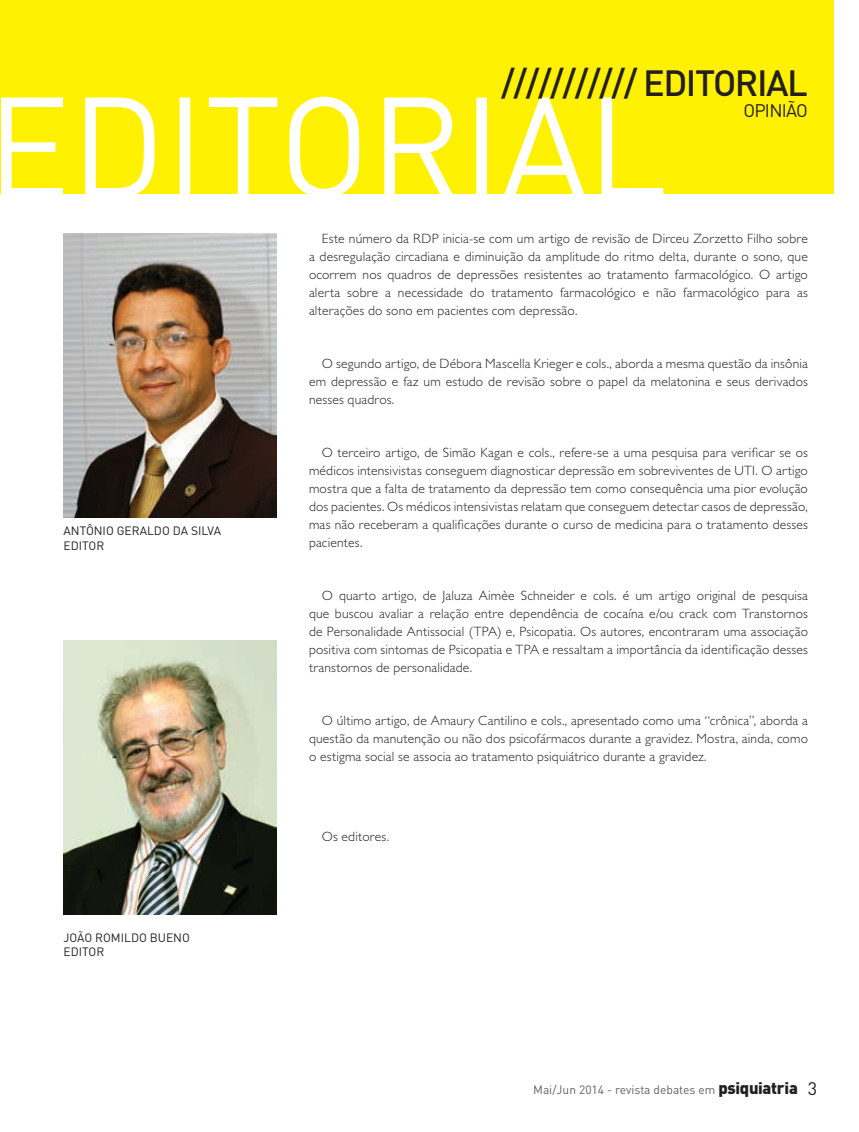
<style>
.page{position:relative;width:859px;height:1132px;background:#fff}
.page>*{position:absolute;margin:0;border:0;box-sizing:border-box;transform-origin:0 0}
.t1{font:500 36px "DIN";letter-spacing:-.04em;color:#231f20}
.t2{font:18px "DIN";letter-spacing:-.04em;color:#231f20}
.t3{font:300 13.5px/18px "Gill Sans Std";letter-spacing:.015em;color:#231f20;text-align:justify}
.t4{font:12px/14.4px "DIN";color:#231f20}
.t5{font:12px "DIN";color:#616164}
.s1{font-weight:900;font-size:16.5px;color:#231f20}
.s2{font-size:18px;color:#231f20}
</style>
<div class="page">
<div style="left:0;top:0;width:833px;height:193px;background:#fff101"></div>
<svg style="left:1px;top:97px;width:662px;height:97px"></svg>
<img style="left:64px;top:233px;width:212px;height:284px">
<img style="left:64px;top:640px;width:212px;height:274px">
<p class="t4" style="left:64px;top:523px;width:159px">ANTÔNIO GERALDO DA SILVA<br>EDITOR</p>
<p class="t4" style="left:64px;top:929px;width:128px">JOÃO ROMILDO BUENO<br>EDITOR</p>
<h1 class="t1" style="left:501px;top:60px;width:308px">/////////// EDITORIAL</h1>
<h2 class="t2" style="left:743px;top:99px;width:66px">OPINIÃO</h2>
<p class="t3" style="left:309px;top:229px;width:500px;text-indent:13px">Este número da RDP inicia-se com um artigo de revisão de Dirceu Zorzetto Filho sobre a desregulação circadiana e diminuição da amplitude do ritmo delta, durante o sono, que ocorrem nos quadros de depressões resistentes ao tratamento farmacológico. O artigo alerta sobre a necessidade do tratamento farmacológico e não farmacológico para as alterações do sono em pacientes com depressão.</p>
<p class="t3" style="left:309px;top:354px;width:500px;text-indent:13px">O segundo artigo, de Débora Mascella Krieger e cols., aborda a mesma questão da insônia em depressão e faz um estudo de revisão sobre o papel da melatonina e seus derivados nesses quadros.</p>
<p class="t3" style="left:309px;top:443px;width:500px;text-indent:13px">O terceiro artigo, de Simão Kagan e cols., refere-se a uma pesquisa para verificar se os médicos intensivistas conseguem diagnosticar depressão em sobreviventes de UTI. O artigo mostra que a falta de tratamento da depressão tem como consequência uma pior evolução dos pacientes. Os médicos intensivistas relatam que conseguem detectar casos de depressão, mas não receberam a qualificações durante o curso de medicina para o tratamento desses pacientes.</p>
<p class="t3" style="left:309px;top:586px;width:500px;text-indent:13px">O quarto artigo, de Jaluza Aimèe Schneider e cols. é um artigo original de pesquisa que buscou avaliar a relação entre dependência de cocaína e/ou crack com Transtornos de Personalidade Antissocial (TPA) e, Psicopatia. Os autores, encontraram uma associação positiva com sintomas de Psicopatia e TPA e ressaltam a importância da identificação desses transtornos de personalidade.</p>
<p class="t3" style="left:309px;top:711px;width:500px;text-indent:13px">O último artigo, de Amaury Cantilino e cols., apresentado como uma “crônica”, aborda a questão da manutenção ou não dos psicofármacos durante a gravidez. Mostra, ainda, como o estigma social se associa ao tratamento psiquiátrico durante a gravidez.</p>
<p class="t3" style="left:322px;top:827px;width:69px">Os editores.</p>
<p class="t5" style="left:533px;top:1082px;width:286px">Mai/Jun 2014 - revista debates em <span class="s1">psiquiatria</span> <span class="s2">3</span></p>
</div>
